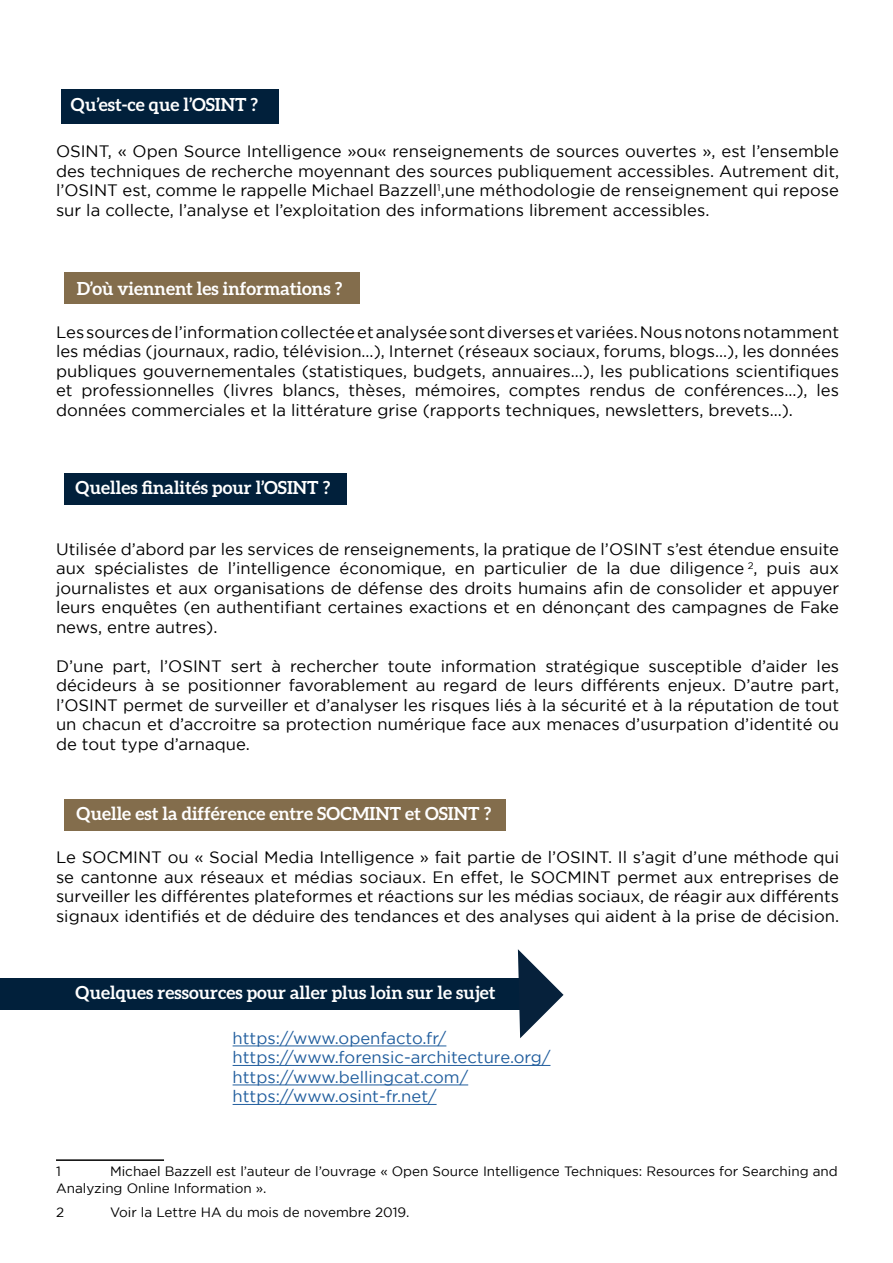
<style>
.page{position:relative;width:893px;height:1263px;background:#fff}
.page>*{position:absolute;margin:0;border:0;box-sizing:border-box;transform-origin:0 0}
.t1{font:700 18px "Aleo";color:#fff}
.t2{font:16.5px/19.5px "Gotham";color:#000;text-align:justify}
.t3{font:16.5px/19.5px "Gotham";color:#215e9e}
.t4{font:13.5px/16.2px "Gotham";color:#000}
</style>
<div class="page">
<div style="left:0;top:978px;width:524px;height:31px;background:#01203b"></div>
<div style="left:61px;top:89px;width:218px;height:35px;background:#01203b"></div>
<div style="left:64px;top:272px;width:295px;height:32px;background:#836d4c"></div>
<div style="left:64px;top:799px;width:441px;height:31px;background:#836d4c"></div>
<div style="left:64px;top:473px;width:283px;height:31px;background:#01203b"></div>
<hr style="left:233px;top:1046px;width:213px;height:1px;background:#215e9e">
<hr style="left:233px;top:1065px;width:317px;height:1px;background:#215e9e">
<hr style="left:233px;top:1085px;width:235px;height:1px;background:#215e9e">
<hr style="left:233px;top:1104px;width:204px;height:1px;background:#215e9e">
<svg style="left:518px;top:949px;width:46px;height:89px"></svg>
<hr style="left:56px;top:1159px;width:108px;height:2px;background:#000">
<p class="t1" style="left:71px;top:94px;width:189px">Qu’est-ce que l’OSINT ?</p>
<p class="t2" style="left:56px;top:141px;width:785px">OSINT, « Open Source Intelligence »ou« renseignements de sources ouvertes », est l’ensemble des techniques de recherche moyennant des sources publiquement accessibles. Autrement dit, l’OSINT est, comme le rappelle Michael Bazzell<sup>1</sup>,une méthodologie de renseignement qui repose sur la collecte, l’analyse et l’exploitation des informations librement accessibles.</p>
<p class="t1" style="left:77px;top:278px;width:267px">D’où viennent les informations ?</p>
<p class="t2" style="left:56px;top:322px;width:785px">Les sources de l’information collectée et analysée sont diverses et variées. Nous notons notamment les médias (journaux, radio, télévision…), Internet (réseaux sociaux, forums, blogs…), les données publiques gouvernementales (statistiques, budgets, annuaires…), les publications scientifiques et professionnelles (livres blancs, thèses, mémoires, comptes rendus de conférences…), les données commerciales et la littérature grise (rapports techniques, newsletters, brevets…).</p>
<p class="t1" style="left:76px;top:477px;width:256px">Quelles finalités pour l’OSINT ?</p>
<p class="t2" style="left:56px;top:539px;width:785px">Utilisée d’abord par les services de renseignements, la pratique de l’OSINT s’est étendue ensuite aux spécialistes de l’intelligence économique, en particulier de la due diligence<sup>1</sup><sup>2</sup>, puis aux journalistes et aux organisations de défense des droits humains afin de consolider et appuyer leurs enquêtes (en authentifiant certaines exactions et en dénonçant des campagnes de Fake news, entre autres).</p>
<p class="t2" style="left:56px;top:656px;width:785px">D’une part, l’OSINT sert à rechercher toute information stratégique susceptible d’aider les décideurs à se positionner favorablement au regard de leurs différents enjeux. D’autre part, l’OSINT permet de surveiller et d’analyser les risques liés à la sécurité et à la réputation de tout un chacun et d’accroitre sa protection numérique face aux menaces d’usurpation d’identité ou de tout type d’arnaque.</p>
<p class="t1" style="left:76px;top:803px;width:416px">Quelle est la différence entre SOCMINT et OSINT ?</p>
<p class="t2" style="left:56px;top:847px;width:785px">Le SOCMINT ou « Social Media Intelligence » fait partie de l’OSINT. Il s’agit d’une méthode qui se cantonne aux réseaux et médias sociaux. En effet, le SOCMINT permet aux entreprises de surveiller les différentes plateformes et réactions sur les médias sociaux, de réagir aux différents signaux identifiés et de déduire des tendances et des analyses qui aident à la prise de décision.</p>
<p class="t1" style="left:76px;top:982px;width:422px">Quelques ressources pour aller plus loin sur le sujet</p>
<p class="t3" style="left:233px;top:1028px;width:319px">https://www.openfacto.fr/ https://www.forensic-architecture.org/ https://www.bellingcat.com/ https://www.osint-fr.net/</p>
<p class="t4" style="left:56px;top:1163px;width:783px;text-indent:54px">Michael Bazzell est l’auteur de l’ouvrage « Open Source Intelligence Techniques: Resources for Searching and<br>Analyzing Online Information ».</p>
<p class="t4" style="left:56px;top:1163px;width:6px">1</p>
<p class="t4" style="left:56px;top:1204px;width:10px">2</p>
<p class="t4" style="left:110px;top:1204px;width:301px">Voir la Lettre HA du mois de novembre 2019.</p>
</div>
